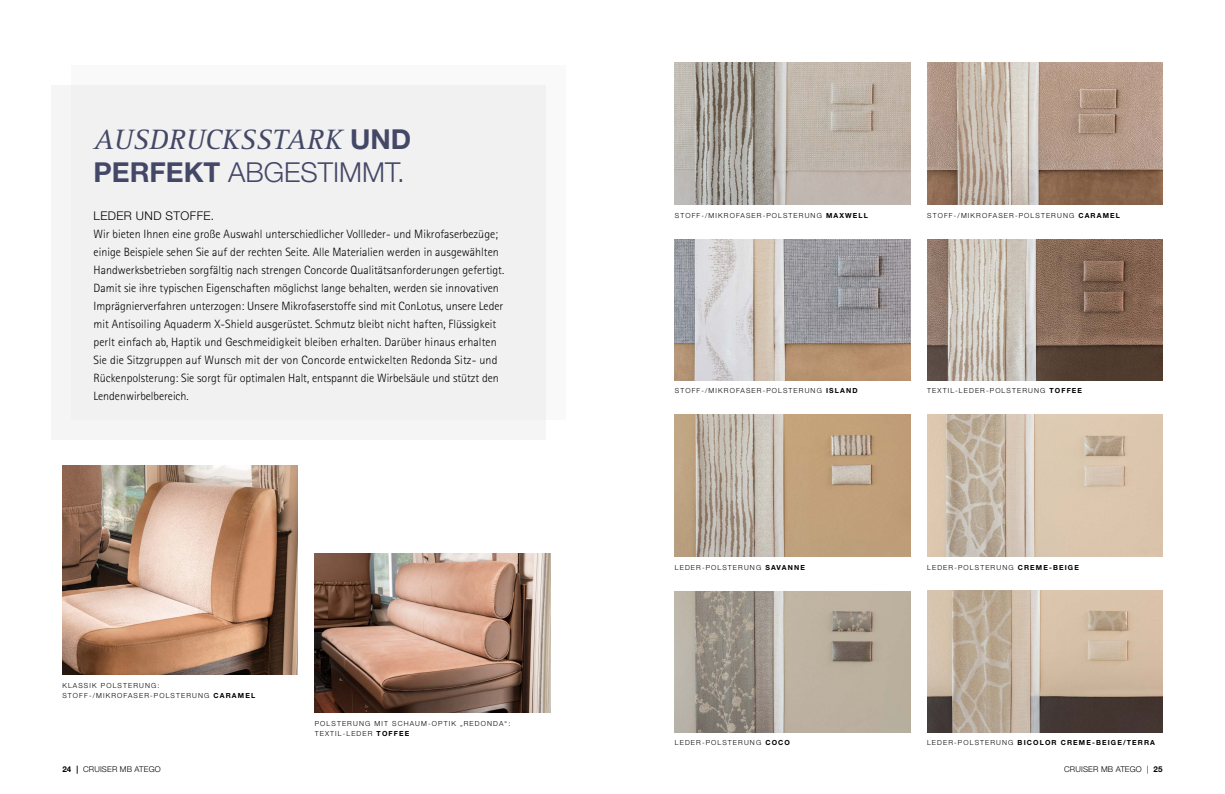
<style>
.page{position:relative;width:1225px;height:794px;background:#fff}
.page>*{position:absolute;margin:0;border:0;box-sizing:border-box;transform-origin:0 0}
.t1{font:italic 29px "Rotis Serif";color:#444867}
.t2{font:300 27.5px "Helvetica Neue";color:#444867}
.t3{font:300 12px/18px "Rotis Sans Serif";color:#000}
.t4{font:300 12px "Helvetica Neue";letter-spacing:.03em;color:#000}
.t5{font:300 8px "Helvetica Neue";letter-spacing:.02em;color:#000}
.t6{font:300 7px/10px "Helvetica Neue";letter-spacing:.16em;color:#000}
.t7{font:700 7px "Helvetica Neue";letter-spacing:.16em;color:#000}
.s1{font-family:"Helvetica Neue";font-weight:700;font-style:normal;font-size:27.5px}
.s2{font-weight:700}
.s3{font-weight:300}
</style>
<div class="page">
<img style="left:927px;top:239px;width:235px;height:142px">
<img style="left:675px;top:591px;width:235px;height:142px">
<img style="left:675px;top:414px;width:235px;height:142px">
<img style="left:927px;top:591px;width:235px;height:142px">
<img style="left:927px;top:414px;width:235px;height:142px">
<img style="left:675px;top:239px;width:235px;height:142px">
<img style="left:62px;top:465px;width:236px;height:210px">
<img style="left:315px;top:553px;width:235px;height:159px">
<img style="left:927px;top:62px;width:235px;height:142px">
<img style="left:675px;top:62px;width:235px;height:142px">
<div style="left:51px;top:85px;width:494px;height:355px;background:#f5f5f5"></div>
<div style="left:71px;top:65px;width:494px;height:355px;background:#f1f1f1"></div>
<h1 class="t1" style="left:94px;top:123px;width:319px">AUSDRUCKSSTARK <span class="s1">UND</span></h1>
<h2 class="t2" style="left:94px;top:156px;width:313px"><span class="s2">PERFEKT</span> ABGESTIMMT.</h2>
<p class="t4" style="left:94px;top:208px;width:122px">LEDER UND STOFFE.</p>
<p class="t3" style="left:94px;top:225px;width:412px">Wir bieten Ihnen eine große Auswahl unterschiedlicher Vollleder- und Mikrofaserbezüge; einige Beispiele sehen Sie auf der rechten Seite. Alle Materialien werden in ausgewählten Handwerksbetrieben sorgfältig nach strengen Concorde Qualitätsanforderungen gefertigt.<br>Damit sie ihre typischen Eigenschaften möglichst lange behalten, werden sie innovativen Imprägnierverfahren unterzogen: Unsere Mikrofaserstoffe sind mit ConLotus, unsere Leder mit Antisoiling Aquaderm X-Shield ausgerüstet. Schmutz bleibt nicht haften, Flüssigkeit perlt einfach ab, Haptik und Geschmeidigkeit bleiben erhalten. Darüber hinaus erhalten Sie die Sitzgruppen auf Wunsch mit der von Concorde entwickelten Redonda Sitz- und Rückenpolsterung: Sie sorgt für optimalen Halt, entspannt die Wirbelsäule und stützt den Lendenwirbelbereich.</p>
<p class="t6" style="left:62px;top:680px;width:194px">KLASSIK POLSTERUNG:<br>STOFF-/MIKROFASER-POLSTERUNG <span class="s2">CARAMEL</span></p>
<p class="t6" style="left:315px;top:718px;width:197px">POLSTERUNG MIT SCHAUM-OPTIK „REDONDA“:<br>TEXTIL-LEDER <span class="s2">TOFFEE</span></p>
<p class="t6" style="left:675px;top:210px;width:195px">STOFF-/MIKROFASER-POLSTERUNG <span class="s2">MAXWELL</span></p>
<p class="t6" style="left:927px;top:210px;width:194px">STOFF-/MIKROFASER-POLSTERUNG <span class="s2">CARAMEL</span></p>
<p class="t6" style="left:675px;top:386px;width:184px">STOFF-/MIKROFASER-POLSTERUNG <span class="s2">ISLAND</span></p>
<p class="t6" style="left:927px;top:386px;width:156px">TEXTIL-LEDER-POLSTERUNG <span class="s2">TOFFEE</span></p>
<p class="t6" style="left:675px;top:562px;width:132px">LEDER-POLSTERUNG <span class="s2">SAVANNE</span></p>
<p class="t6" style="left:927px;top:562px;width:153px">LEDER-POLSTERUNG <span class="s2">CREME-BEIGE</span></p>
<p class="t6" style="left:675px;top:737px;width:117px">LEDER-POLSTERUNG <span class="s2">COCO</span></p>
<p class="t7" style="left:927px;top:738px;width:229px"><span class="s3">LEDER-POLSTERUNG</span> BICOLOR CREME-BEIGE/TERRA</p>
<p class="t5" style="left:62px;top:764px;width:100px"><span class="s2">24 |</span> CRUISER MB ATEGO</p>
<p class="t5" style="left:1064px;top:764px;width:100px">CRUISER MB ATEGO | <span class="s2">25</span></p>
</div>
